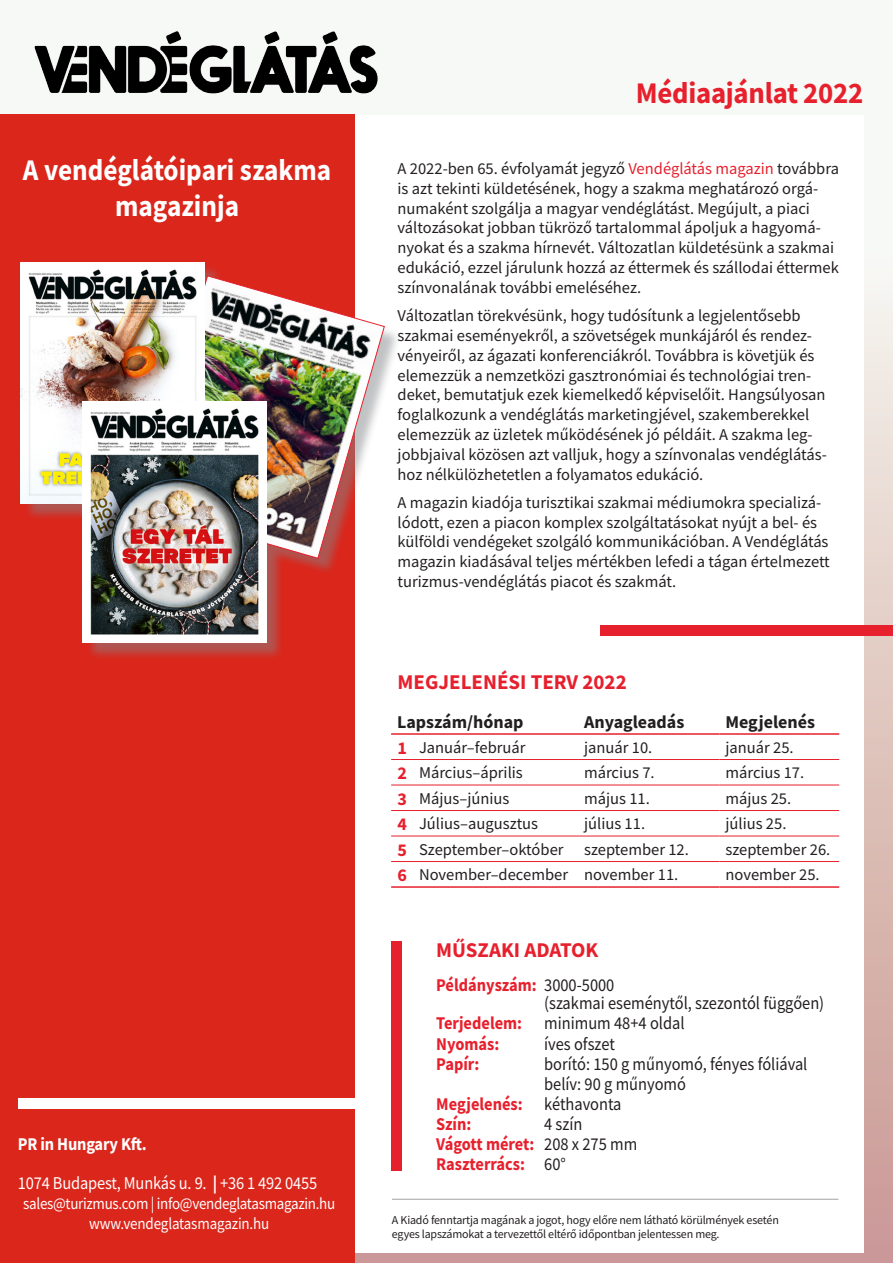
<style>
.page{position:relative;width:893px;height:1263px;background:#fff}
.page>*{position:absolute;margin:0;border:0;box-sizing:border-box;transform-origin:0 0}
.t1{font:700 30px "Source Sans Pro";color:#fff;scale:.91 1}
.t2{font:700 30px "Source Sans Pro";letter-spacing:-.01em;color:#e7202d;scale:.96 1}
.t3{font:700 21px "Source Sans Pro";color:#e7202d}
.t4{font:18px/18px "Source Sans Pro";color:#231f20;scale:.91 1}
.t5{font:700 18px "Source Sans Pro";color:#e7202d;scale:.91 1}
.t6{font:18px "Source Sans Pro";letter-spacing:-.01em;color:#fff;scale:.91 1}
.t7{font:700 18px "Source Sans Pro";color:#231f20}
.t8{font:700 18px "Source Sans Pro";letter-spacing:-.01em;color:#fff;scale:.91 1}
.t9{font:700 18px "Source Sans Pro";color:#e7202d}
.t10{font:16.5px/19.8px "Source Sans Pro";color:#231f20}
.t11{font:16.5px "Source Sans Pro";letter-spacing:-.02em;color:#fff;scale:.91 1}
.t12{font:12px/14.4px "Source Sans Pro";letter-spacing:-.015em;color:#231f20}
.s1{color:#e7202d}
.s2{font-weight:700;color:#e7202d}
.s3{font-weight:400;color:#231f20}
.s4{font-weight:700}
</style>
<div class="page">
<div style="left:0;top:0;width:893px;height:1263px;background:linear-gradient(to bottom,#fdffff,#ca9992)"></div>
<div style="left:30px;top:115px;width:833px;height:1137px;background:#fff"></div>
<div style="left:392px;top:941px;width:10px;height:229px;background:#e7202d"></div>
<div style="left:0;top:115px;width:354px;height:1148px;background:#db261b"></div>
<img style="left:30px;top:30px;width:354px;height:67px">
<hr style="left:391px;top:733px;width:22px;height:2px;background:#e7202d">
<hr style="left:413px;top:733px;width:165px;height:2px;background:#e7202d">
<hr style="left:578px;top:733px;width:141px;height:2px;background:#e7202d">
<hr style="left:719px;top:733px;width:120px;height:2px;background:#e7202d">
<svg style="left:391px;top:759px;width:22px;height:1px"></svg>
<hr style="left:413px;top:759px;width:165px;height:1px;background:#e7202d">
<hr style="left:578px;top:759px;width:141px;height:1px;background:#e7202d">
<hr style="left:719px;top:759px;width:120px;height:1px;background:#e7202d">
<svg style="left:391px;top:785px;width:22px;height:1px"></svg>
<hr style="left:413px;top:785px;width:165px;height:1px;background:#e7202d">
<hr style="left:578px;top:785px;width:141px;height:1px;background:#e7202d">
<hr style="left:719px;top:785px;width:120px;height:1px;background:#e7202d">
<svg style="left:391px;top:810px;width:22px;height:1px"></svg>
<hr style="left:413px;top:810px;width:165px;height:1px;background:#e7202d">
<hr style="left:578px;top:810px;width:141px;height:1px;background:#e7202d">
<hr style="left:719px;top:810px;width:120px;height:1px;background:#e7202d">
<svg style="left:391px;top:836px;width:22px;height:1px"></svg>
<hr style="left:413px;top:836px;width:165px;height:1px;background:#e7202d">
<hr style="left:578px;top:836px;width:141px;height:1px;background:#e7202d">
<hr style="left:719px;top:836px;width:120px;height:1px;background:#e7202d">
<svg style="left:391px;top:861px;width:22px;height:1px"></svg>
<hr style="left:413px;top:861px;width:165px;height:1px;background:#e7202d">
<hr style="left:578px;top:861px;width:141px;height:1px;background:#e7202d">
<hr style="left:719px;top:861px;width:120px;height:1px;background:#e7202d">
<hr style="left:391px;top:886px;width:22px;height:2px;background:#e7202d">
<hr style="left:413px;top:886px;width:165px;height:2px;background:#e7202d">
<hr style="left:578px;top:886px;width:141px;height:2px;background:#e7202d">
<hr style="left:719px;top:886px;width:120px;height:2px;background:#e7202d">
<div style="left:18px;top:1098px;width:337px;height:11px;background:#fff"></div>
<div style="left:600px;top:625px;width:293px;height:10px;background:#e7202d"></div>
<div style="left:23px;top:264px;width:379px;height:397px;background:#848689;opacity:.5"></div>
<img style="left:205px;top:276px;width:179px;height:282px">
<img style="left:21px;top:262px;width:184px;height:241px">
<img style="left:83px;top:401px;width:184px;height:241px">
<hr style="left:392px;top:1199px;width:446px;height:1px;background:#a1a3a6">
<p class="t1" style="left:23px;top:150px;width:340px">A vendéglátóipari szakma</p>
<p class="t1" style="left:115px;top:186px;width:138px">magazinja</p>
<p class="t2" style="left:636px;top:73px;width:238px">Médiaajánlat 2022</p>
<p class="t10" style="left:398px;top:158px;width:443px">A 2022-ben 65. évfolyamát jegyző <span class="s1">Vendéglátás magazin</span> továbbra is azt tekinti küldetésé nek, hogy a szakma meghatározó orgá&shy;numaként szolgá lja a magyar vendéglátást. Megújult, a piaci<br>vá ltozásokat jobban tükröző tartalommal á poljuk a hagyomá- nyokat és a szakma hírnevét. Vá ltozatlan küldetésünk a szakmai edukáció, ezzel já rulunk hozzá az éttermek és szá llodai éttermek színvonalá nak tová bbi emeléséhez.</p>
<p class="t10" style="left:398px;top:306px;width:431px">Vá ltozatlan törekvésünk, hogy tudósítunk a legjelentősebb szakmai esemé nyekrő l, a szövetségek munkájá ró l és rendez&shy;vényeirő l, az ágazati konferenciá kró l. Tová bbra is követjük és elemezzük a nemzetközi gasztronó miai és technológiai tren&shy;deket, bemutatjuk ezek kiemelkedő képviselőit. Hangsúlyosan foglalkozunk a vendéglátás marketingjével, szakemberekkel elemezzük az üzletek működésének jó példá it. A szakma leg&shy;jobbjaival közösen azt valljuk, hogy a színvonalas vendéglátás&shy;hoz nélkülözhetetlen a folyamatos edukáció.</p>
<p class="t10" style="left:398px;top:492px;width:434px">A magazin kiadója turisztikai szakmai médiumokra specializá- lódott, ezen a piacon komplex szolgá ltatásokat nyújt a bel- és külföldi vendégeket szolgá ló kommunikáció ban. A Vendéglátás magazin kiadásával teljes mértékben lefedi a tágan értelmezett turizmus-vendéglátás piacot és szakmát.</p>
<p class="t3" style="left:398px;top:668px;width:231px">MEGJELENÉSI TERV 2022</p>
<p class="t7" style="left:397px;top:710px;width:128px">Lapszám/hónap</p>
<p class="t7" style="left:584px;top:710px;width:102px">Anyagleadás</p>
<p class="t7" style="left:725px;top:710px;width:91px">Megjelenés</p>
<p class="t9" style="left:397px;top:735px;width:11px">1</p>
<p class="t10" style="left:419px;top:737px;width:108px">Január–február</p>
<p class="t10" style="left:584px;top:737px;width:70px">január 10.</p>
<p class="t10" style="left:725px;top:737px;width:70px">január 25.</p>
<p class="t9" style="left:397px;top:761px;width:11px">2</p>
<p class="t10" style="left:419px;top:763px;width:105px">Március–április</p>
<p class="t10" style="left:584px;top:763px;width:72px">március 7.</p>
<p class="t10" style="left:725px;top:763px;width:80px">március 17.</p>
<p class="t9" style="left:397px;top:786px;width:11px">3</p>
<p class="t10" style="left:419px;top:788px;width:92px">Május–június</p>
<p class="t10" style="left:584px;top:788px;width:67px">május 11.</p>
<p class="t10" style="left:725px;top:788px;width:67px">május 25.</p>
<p class="t9" style="left:397px;top:812px;width:11px">4</p>
<p class="t10" style="left:419px;top:814px;width:121px">Jú lius–augusztus</p>
<p class="t10" style="left:584px;top:814px;width:63px">július 11.</p>
<p class="t10" style="left:725px;top:814px;width:63px">jú lius 25.</p>
<p class="t9" style="left:397px;top:837px;width:11px">5</p>
<p class="t10" style="left:419px;top:839px;width:146px">Szeptember–október</p>
<p class="t10" style="left:584px;top:839px;width:106px">szeptember 12.</p>
<p class="t10" style="left:725px;top:839px;width:106px">szeptember 26.</p>
<p class="t9" style="left:397px;top:863px;width:11px">6</p>
<p class="t10" style="left:419px;top:865px;width:151px">November–december</p>
<p class="t10" style="left:584px;top:865px;width:96px">november 11.</p>
<p class="t10" style="left:725px;top:865px;width:96px">november 25.</p>
<p class="t3" style="left:436px;top:936px;width:164px">MŰSZAKI ADATOK</p>
<p class="t4" style="left:544px;top:976px;width:309px;text-indent:-108px"><span class="s2">Példányszám:</span> 3000-5000<br>(szakmai eseménytől, szezontól fü ggően)</p>
<p class="t4" style="left:436px;top:1014px;width:274px"><span class="s2">Terjedelem:</span> minimum 48+4 oldal</p>
<p class="t5" style="left:436px;top:1031px;width:98px">Nyomás: <span class="s3">í</span></p>
<p class="t4" style="left:548px;top:1034px;width:75px">ves ofszet</p>
<p class="t5" style="left:436px;top:1051px;width:49px">Papír:</p>
<p class="t4" style="left:544px;top:1055px;width:291px">borító: 150 g műnyomó, fényes fóliával</p>
<p class="t4" style="left:544px;top:1075px;width:157px">belív: 90 g műnyomó</p>
<p class="t5" style="left:436px;top:1092px;width:205px">Megjelenés: <span class="s3">kéthavonta</span></p>
<p class="t5" style="left:436px;top:1112px;width:40px">Szín:</p>
<p class="t4" style="left:544px;top:1115px;width:44px">4 szín</p>
<p class="t5" style="left:436px;top:1132px;width:223px">Vágott méret: <span class="s3">208 x 275 mm</span></p>
<p class="t5" style="left:436px;top:1152px;width:144px">Raszterrács: <span class="s3">60°</span></p>
<p class="t8" style="left:18px;top:1131px;width:143px">PR in Hungary Kft.</p>
<p class="t6" style="left:18px;top:1172px;width:331px">1074 Budapest, Munkás u. 9. <span class="s4">|</span> +36 1 492 0455</p>
<p class="t11" style="left:23px;top:1193px;width:344px">sales@turizmus.com | info@vendeglatasmagazin.hu</p>
<p class="t11" style="left:89px;top:1213px;width:200px">www.vendeglatasmagazin.hu</p>
<p class="t12" style="left:392px;top:1213px;width:388px">A Kiadó fenntartja magának a jogot, hogy előre nem látható körü lmények esetén egyes lapszámokat a tervezettől eltérő időpontban jelentessen meg.</p>
</div>
